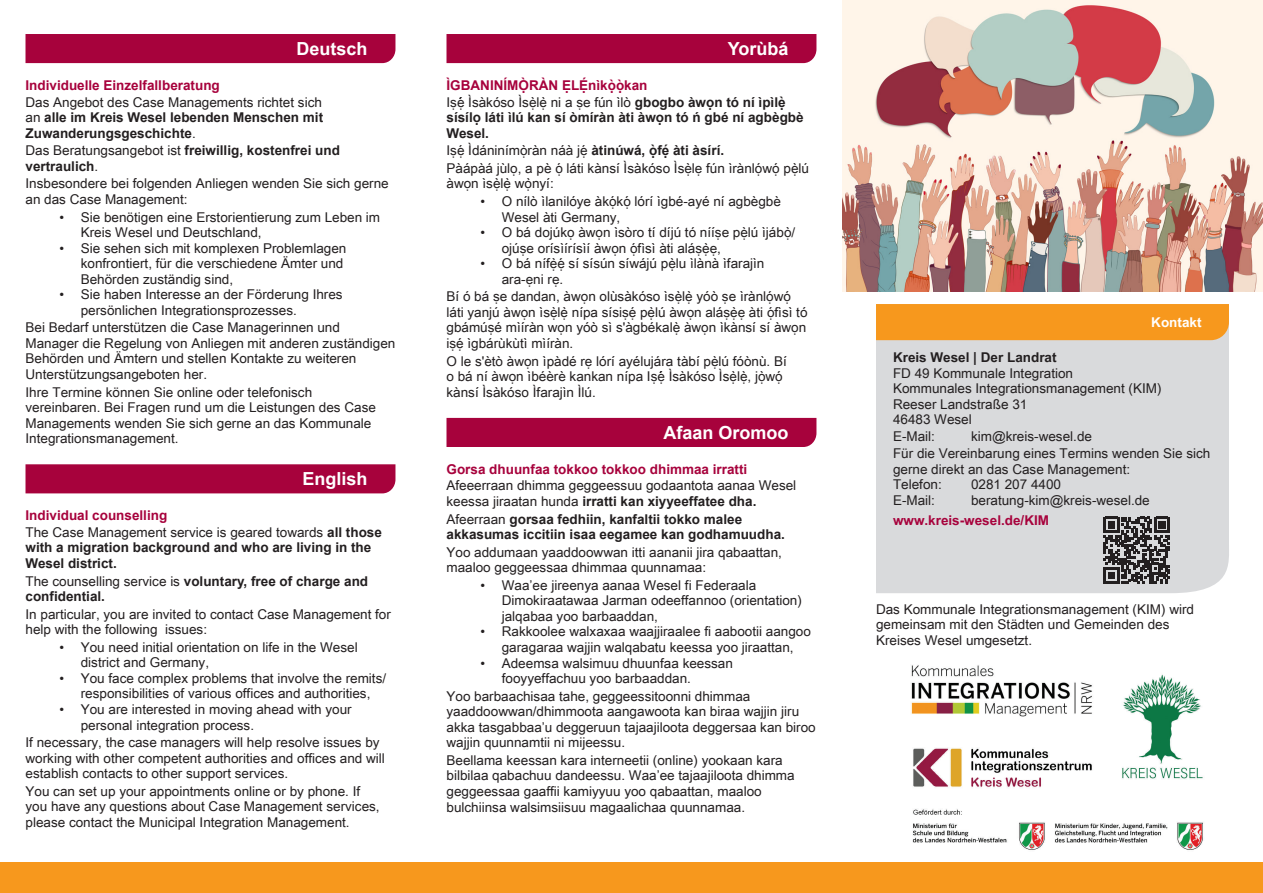
<style>
.page{position:relative;width:1263px;height:893px;background:#fff}
.page>*{position:absolute;margin:0;border:0;box-sizing:border-box;transform-origin:0 0}
.t1{font:700 18px "Arial";color:#fff}
.t2{font:700 18px "Arial Unicode MS";color:#fff}
.t3{font:13.5px/15.6px "Arial Unicode MS";color:#231f20}
.t4{font:700 13.5px/15.5px "Arial";color:#231f20}
.t5{font:700 13.5px "Arial";color:#a7023c}
.t6{font:700 13.5px "Arial Unicode MS";color:#a7023c}
.t7{font:700 13.5px "Arial Unicode MS";color:#231f20}
.t8{font:700 13.5px "Arial Unicode MS";color:#fff}
.s1{font-family:"Arial Unicode MS";font-weight:400}
.s2{font-family:"Arial";font-weight:700}
</style>
<div class="page">
<div style="left:0;top:862px;width:1263px;height:31px;background:#f7981d"></div>
<div style="left:26px;top:34px;width:369px;height:29px;background:#a7023c"></div>
<div style="left:26px;top:464px;width:369px;height:29px;background:#a7023c"></div>
<div style="left:876px;top:340px;width:353px;height:253px;background:#d9dadc"></div>
<img style="left:842px;top:0;width:421px;height:291px">
<div style="left:876px;top:304px;width:353px;height:36px;background:#f7981d"></div>
<svg style="left:1103px;top:517px;width:67px;height:66px;background:#646263"></svg>
<img style="left:911px;top:665px;width:292px;height:185px">
<div style="left:446px;top:34px;width:370px;height:29px;background:#a7023c"></div>
<div style="left:446px;top:418px;width:370px;height:29px;background:#a7023c"></div>
<h1 class="t2" style="left:296px;top:35px;width:73px">Deutsch</h1>
<p class="t5" style="left:26px;top:76px;width:196px">Individuelle Einzelfallberatung</p>
<p class="t3" style="left:26px;top:94px;width:298px">Das Angebot des Case Managements richtet sich</p>
<p class="t4" style="left:26px;top:110px;width:299px"><span class="s1">an</span> alle im Kreis Wesel lebenden Menschen mit<br>Zuwanderungsgeschichte<span class="s1">.</span></p>
<p class="t4" style="left:26px;top:143px;width:316px"><span class="s1">Das Beratungsangebot ist</span> freiwillig, kostenfrei und vertraulich<span class="s1">.</span></p>
<p class="t3" style="left:26px;top:176px;width:365px">Insbesondere bei folgenden Anliegen wenden Sie sich gerne an das Case Management:</p>
<p class="t3" style="left:81px;top:209px;width:301px">Sie benötigen eine Erstorientierung zum Leben im</p>
<p class="t3" style="left:60px;top:209px;width:6px">•</p>
<p class="t3" style="left:81px;top:224px;width:267px">Kreis Wesel und Deutschland,<br>Sie sehen sich mit komplexen Problemlagen</p>
<p class="t3" style="left:60px;top:240px;width:6px">•</p>
<p class="t3" style="left:81px;top:255px;width:264px">konfrontiert, für die verschiedene Ämter und<br>Behörden zuständig sind,<br>Sie haben Interesse an der Förderung Ihres</p>
<p class="t3" style="left:60px;top:286px;width:6px">•</p>
<p class="t3" style="left:26px;top:301px;width:316px;line-height:17.7px;text-indent:55px">persönlichen Integrationsprozesses.<br>Bei Bedarf unterstützen die Case Managerinnen und</p>
<p class="t3" style="left:26px;top:335px;width:371px">Manager die Regelung von Anliegen mit anderen zuständigen<br>Behörden und Ämtern und stellen Kontakte zu weiteren<br>Unterstützungsangeboten her.</p>
<p class="t3" style="left:26px;top:384px;width:352px">Ihre Termine können Sie online oder telefonisch vereinbaren. Bei Fragen rund um die Leistungen des Case Managements wenden Sie sich gerne an das Kommunale Integrationsmanagement.</p>
<h1 class="t2" style="left:302px;top:466px;width:67px">English</h1>
<p class="t5" style="left:26px;top:506px;width:143px">Individual counselling</p>
<p class="t3" style="left:26px;top:524px;width:358px">The Case Management service is geared towards <span class="s2">all those</span></p>
<p class="t4" style="left:26px;top:540px;width:347px">with a migration background and who are living in the<br>Wesel district.</p>
<p class="t4" style="left:26px;top:573px;width:344px"><span class="s1">The counselling service is</span> voluntary, free of charge and confidential.</p>
<p class="t3" style="left:165px;top:606px;width:227px;text-indent:-140px">In particular, you are invited to contact Case Management for issues:</p>
<p class="t3" style="left:81px;top:620px;width:278px;line-height:17.7px;text-indent:-55px">help with the following<br>You need initial orientation on life in the Wesel</p>
<p class="t3" style="left:60px;top:639px;width:6px">•</p>
<p class="t3" style="left:60px;top:670px;width:6px">•</p>
<p class="t3" style="left:81px;top:655px;width:307px">district and Germany,<br>You face complex problems that involve the remits/</p>
<p class="t3" style="left:81px;top:686px;width:291px">responsibilities of various offices and authorities,<br>You are interested in moving ahead with your</p>
<p class="t3" style="left:60px;top:701px;width:6px">•</p>
<p class="t3" style="left:26px;top:716px;width:356px;line-height:17.7px;text-indent:55px">personal integration process.<br>If necessary, the case managers will help resolve issues by</p>
<p class="t3" style="left:26px;top:750px;width:361px">working with other competent authorities and offices and will establish contacts to other support services.</p>
<p class="t3" style="left:26px;top:783px;width:356px">You can set up your appointments online or by phone If. you have any questions about Case Management services, please contact the Municipal Integration Management.</p>
<h1 class="t1" style="left:728px;top:36px;width:62px">Yorùbá</h1>
<p class="t5" style="left:446px;top:76px;width:84px">ÌGBANINÍMỌ</p>
<p class="t4" style="left:446px;top:110px;width:359px">sísílọ láti ìlú kan sí òmíràn àti àwọn tó ń gbé ní agbègbè</p>
<p class="t5" style="left:526px;top:76px;width:64px">̀RÀN ẸLẸ</p>
<p class="t5" style="left:586px;top:76px;width:32px">́nìkọ</p>
<p class="t5" style="left:614px;top:78px;width:14px">̀ọ̀</p>
<p class="t5" style="left:624px;top:76px;width:25px">kan</p>
<p class="t3" style="left:446px;top:94px;width:341px">Iṣẹ́Ìsàkóso Ìsẹl ẹ̀ ̀ni a ṣe fún ìlò <span class="s2">gbogbo àwọn tó ní ìpìlẹ</span></p>
<p class="t4" style="left:446px;top:125px;width:44px">Wesel.</p>
<p class="t4" style="left:667px;top:145px;width:4px">́</p>
<p class="t4" style="left:784px;top:96px;width:5px">̀</p>
<p class="t3" style="left:446px;top:142px;width:279px">Iṣẹ́Ìdáninímọràn náà jẹ́<span class="s2">àtinúwá f ẹ̀ọ, àti àsírí.</span></p>
<p class="t3" style="left:446px;top:141px;width:364px;line-height:17.7px;text-indent:81px">̀<br>Pàápàá jùlọ a, pè ́ọ láti kànsí Ìsàkóso Ìsẹl ẹ̀ fún ìrànlọwọ́pẹl ú̀</p>
<p class="t3" style="left:762px;top:160px;width:6px">́</p>
<p class="t3" style="left:446px;top:176px;width:109px">àwọn ìsẹl ẹ̀ ̀wọnyí:</p>
<p class="t3" style="left:502px;top:174px;width:281px;line-height:17.7px;text-indent:30px">̀<br>O nílò ìlanilóye àkọk ọ́ ́lórí ìgbé-ayé ní agbègbè</p>
<p class="t3" style="left:480px;top:193px;width:6px">•</p>
<p class="t3" style="left:480px;top:224px;width:6px">•</p>
<p class="t3" style="left:502px;top:209px;width:296px">Wesel àti Germany,<br>O bá dojúkọ àwọn ìsòro tí díjú tó nííṣe pẹl ú̀ ìjábọ̀/</p>
<p class="t3" style="left:502px;top:240px;width:264px">ojúṣe orísìírísìí àwọn ́ọ<br>O bá nífẹ ́ẹ̀ sí sísún síwájú pẹl ù ìlànà ìfarajìn</p>
<p class="t3" style="left:638px;top:240px;width:85px">fìsì àti aláṣẹ ,ẹ̀</p>
<p class="t3" style="left:480px;top:255px;width:6px">•</p>
<p class="t3" style="left:446px;top:270px;width:350px;line-height:17.7px;text-indent:55px">ara-ẹni rẹ.<br>Bí ó bá ṣe dandan, àwọn olùsàkóso ìsẹl ẹ̀ ̀yóò ṣe ìrànlọwọ́</p>
<p class="t3" style="left:773px;top:288px;width:36px">́<br>fìsì tó</p>
<p class="t3" style="left:446px;top:304px;width:361px">láti yanjú àwọn ìsẹl ẹ̀ ̀nípa sísiṣẹ́pẹl ú̀ àwọn aláṣẹẹ̀ àti ́ọ gbámúṣé mìíràn wọn yóò sì 's àgbékalẹ̀àwọn ìkànsí sí àwọn iṣẹ́ìgbárùkùtì mìíràn.</p>
<p class="t3" style="left:446px;top:353px;width:342px">O le 's ètò àwọn ìpàdé rẹ lórí ayélujára tàbí pẹl ú̀ fóònù. Bí o bá ní àwọn ìbéèrè kankan nípa Iṣẹ́Ìsàkóso Ìsẹl ẹ̀ jọ̀, wọ́</p>
<p class="t3" style="left:765px;top:368px;width:6px">̀</p>
<p class="t3" style="left:446px;top:384px;width:151px">kànsí Ìsàkóso Ìfarajìn Ìlú.</p>
<h1 class="t1" style="left:663px;top:420px;width:127px">Afaan Oromoo</h1>
<p class="t5" style="left:446px;top:460px;width:302px">Gorsa dhuunfaa tokkoo tokkoo dhimmaa irratti</p>
<p class="t3" style="left:446px;top:478px;width:351px">Afeeerraan dhimma geggeessuu godaantota aanaa Wesel</p>
<p class="t4" style="left:446px;top:492px;width:311px;line-height:17.7px"><span class="s1">keessa jiraatan hunda</span> irratti kan xiyyeeffatee dha.<br><span class="s1">Afeerraan</span> gorsaa fedhiin, kanfaltii tokko malee</p>
<p class="t4" style="left:446px;top:527px;width:340px">akkasumas iccitiin isaa eegamee kan godhamuudha.</p>
<p class="t3" style="left:446px;top:544px;width:337px">Yoo addumaan yaaddoowwan itti aananii jira qabaattan, maaloo geggeessaa dhimmaa quunnamaa:</p>
<p class="t3" style="left:502px;top:577px;width:256px">Waa’ee jireenya aanaa Wesel fi Federaala</p>
<p class="t3" style="left:480px;top:577px;width:6px">•</p>
<p class="t3" style="left:480px;top:624px;width:6px">•</p>
<p class="t3" style="left:502px;top:593px;width:311px">Dimokiraatawaa Jarman odeeffannoo (orientation( jalqabaa yoo barbaaddan,<br>Rakkoolee walxaxaa waajjiraalee fi aabootii aangoo</p>
<p class="t3" style="left:502px;top:639px;width:293px">garagaraa wajjin walqabatu keessa yoo jiraattan,<br>Adeemsa walsimuu dhuunfaa keessan</p>
<p class="t3" style="left:480px;top:655px;width:6px">•</p>
<p class="t3" style="left:446px;top:669px;width:305px;line-height:17.7px;text-align:center">fooyyeffachuu yoo barbaaddan.<br>Yoo barbaachisaa tahe, geggeessitoonni dhimmaa</p>
<p class="t3" style="left:446px;top:703px;width:371px">yaaddoowwan/dhimmoota aangawoota kan biraa wajjin jiru akka tasgabbaa u’ deggeruun tajaajiloota deggersaa kan biroo wajjin quunnamtii ni mijeessu.</p>
<p class="t3" style="left:446px;top:752px;width:350px">Beellama keessan kara interneetii (online) yookaan kara bilbilaa qabachuu dandeessu. Waa’ee tajaajiloota dhimma geggeessaa gaaffii kamiyyuu yoo qabaattan, maaloo bulchiinsa walsimsiisuu magaalichaa quunnamaa.</p>
<p class="t8" style="left:1151px;top:312px;width:52px">Kontakt</p>
<p class="t7" style="left:893px;top:347px;width:165px">Kreis Wesel | Der Landrat</p>
<p class="t3" style="left:893px;top:365px;width:182px">FD 49 Kommunale Integration</p>
<p class="t3" style="left:893px;top:380px;width:270px">Kommunales Integrationsmanagement (KIM(</p>
<p class="t3" style="left:893px;top:396px;width:136px">Reeser Landstraße 31</p>
<p class="t3" style="left:893px;top:411px;width:80px">46483 Wesel</p>
<p class="t3" style="left:971px;top:428px;width:122px">kim@kreis-wesel.de</p>
<p class="t3" style="left:893px;top:427px;width:319px;line-height:17.7px">E-Mail:<br>Für die Vereinbarung eines Termins wenden Sie sich</p>
<p class="t3" style="left:971px;top:461px;width:161px;text-indent:-78px">gerne direkt an das Case Management:<br>0281 207 4400</p>
<p class="t3" style="left:893px;top:476px;width:50px">Telefon:</p>
<p class="t3" style="left:971px;top:492px;width:180px">beratung-kim@kreis-wesel.de</p>
<p class="t3" style="left:893px;top:492px;width:43px">E-Mail:</p>
<p class="t6" style="left:893px;top:510px;width:158px">www.kreis-wesel.de/KIM</p>
<p class="t3" style="left:876px;top:601px;width:320px">Das Kommunale Integrationsmanagement (KIM) wird gemeinsam mit den Städten und Gemeinden des<br>Kreises Wesel umgesetzt.</p>
</div>
